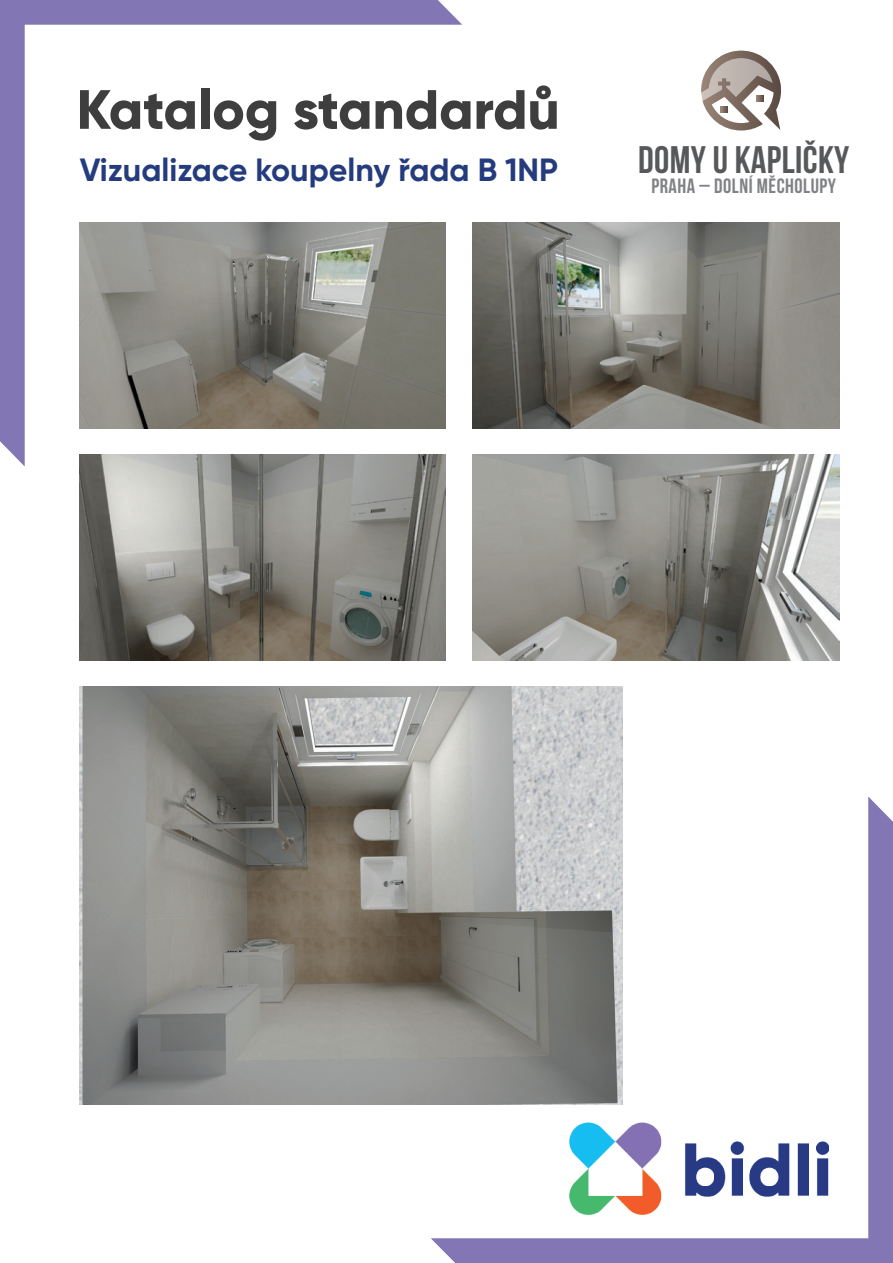
<style>
.page{position:relative;width:893px;height:1263px;background:#fff}
.page>*{position:absolute;margin:0;border:0;box-sizing:border-box;transform-origin:0 0}
.t1{font:800 55.2px "Gilroy";color:#3e3e3f}
.t2{font:38.4px "Bebas Neue";letter-spacing:.01em;color:#57585a}
.t3{font:700 32.1px "Gilroy";color:#243b7e}
.t4{font:20.7px "Bebas Neue";letter-spacing:.025em;color:#808285}
</style>
<div class="page">
<svg style="left:701px;top:51px;width:80px;height:80px"></svg>
<img style="left:473px;top:223px;width:366px;height:206px">
<img style="left:80px;top:466px;width:366px;height:195px">
<img style="left:80px;top:686px;width:543px;height:419px">
<img style="left:473px;top:454px;width:366px;height:207px">
<svg style="left:0;top:0;width:462px;height:466px"></svg>
<svg style="left:431px;top:796px;width:462px;height:467px"></svg>
<h1 class="t1" style="left:77px;top:75px;width:485px">Katalog standardů</h1>
<p class="t3" style="left:80px;top:149px;width:480px">Vizualizace koupelny řada B 1NP</p>
<p class="t2" style="left:638px;top:139px;width:213px">DOMY U KAPLIČKY</p>
<p class="t4" style="left:651px;top:175px;width:186px">PRAHA – DOLNÍ MĚCHOLUPY</p>
</div>
